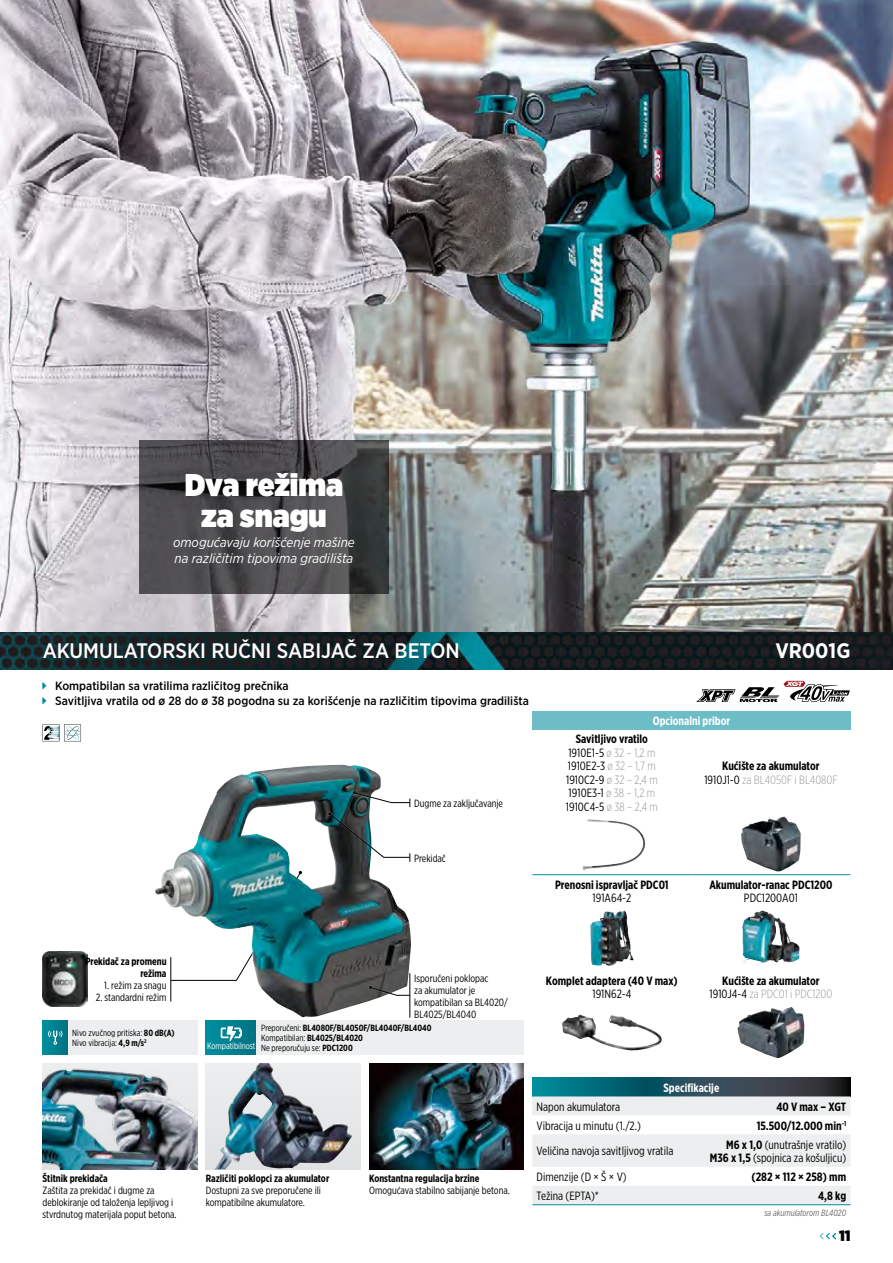
<style>
.page{position:relative;width:893px;height:1263px;background:#fff}
.page>*{position:absolute;margin:0;border:0;box-sizing:border-box;transform-origin:0 0}
.t1{font:900 31.5px/31.5px "Gotham Narrow";color:#fff;text-align:center}
.t2{font:500 21px "Gotham Narrow";color:#fff}
.t3{font:700 21px "Gotham Narrow";color:#fff}
.t4{font:900 15px "Gotham Narrow";color:#000}
.t5{font:italic 13.5px/16.2px "Gotham Narrow";color:#fff}
.t6{font:12px/13.5px "Gotham X Narrow";color:#000;text-align:center}
.t7{font:700 12px/13.5px "Gotham X Narrow";color:#000;text-align:center}
.t8{font:500 12px/15px "Gotham Narrow";color:#000}
.t9{font:700 12px "Gotham X Narrow";color:#fff}
.t10{font:10.5px/12px "Gotham X Narrow";color:#000}
.t11{font:700 10.5px/12px "Gotham X Narrow";color:#000;text-align:right}
.t12{font:700 9px/9.8px "Gotham X Narrow";color:#000}
.t13{font:9px/9.8px "Gotham X Narrow";color:#000}
.t14{font:italic 9px "Gotham X Narrow";color:#68676c}
.t15{font:9px "Gotham X Narrow";color:#fff}
.s1{font-weight:700}
.s2{font-weight:300;color:#98989c}
.s3{font-weight:400}
</style>
<div class="page">
<img style="left:0;top:631px;width:893px;height:39px">
<img style="left:0;top:0;width:893px;height:631px">
<div style="left:206px;top:1063px;width:155px;height:106px;background:#e6e8e9"></div>
<img style="left:214px;top:1063px;width:138px;height:106px">
<img style="left:369px;top:1063px;width:155px;height:106px">
<img style="left:43px;top:1063px;width:154px;height:106px">
<img style="left:43px;top:952px;width:45px;height:55px">
<img style="left:155px;top:765px;width:256px;height:252px">
<svg style="left:139px;top:440px;width:250px;height:153px;background:#464547"></svg>
<hr style="left:171px;top:957px;width:1px;height:44px;background:#000">
<svg style="left:43px;top:724px;width:38px;height:17px"></svg>
<div style="left:532px;top:711px;width:318px;height:18px;background:#6dbdc7"></div>
<hr style="left:532px;top:874px;width:159px;height:1px;background:#008ba0">
<hr style="left:691px;top:874px;width:159px;height:1px;background:#008ba0">
<img style="left:582px;top:820px;width:63px;height:51px">
<img style="left:741px;top:816px;width:60px;height:55px">
<img style="left:600px;top:911px;width:24px;height:10px">
<img style="left:742px;top:910px;width:42px;height:56px">
<img style="left:562px;top:1015px;width:100px;height:35px">
<img style="left:738px;top:1007px;width:66px;height:51px">
<svg style="left:532px;top:1077px;width:318px;height:19px;background:#1d525e"></svg>
<svg style="left:532px;top:1096px;width:318px;height:108px"></svg>
<hr style="left:532px;top:1204px;width:159px;height:1px;background:#008ba0">
<hr style="left:691px;top:1204px;width:159px;height:1px;background:#008ba0">
<svg style="left:696px;top:681px;width:154px;height:21px"></svg>
<svg style="left:368px;top:985px;width:42px;height:10px"></svg>
<svg style="left:369px;top:986px;width:41px;height:10px"></svg>
<svg style="left:352px;top:790px;width:59px;height:1px"></svg>
<hr style="left:410px;top:973px;width:1px;height:45px;background:#000">
<svg style="left:328px;top:791px;width:83px;height:71px"></svg>
<div style="left:43px;top:1020px;width:25px;height:34px;background:linear-gradient(to bottom,#008090,#008090)"></div>
<div style="left:68px;top:1020px;width:129px;height:34px;background:#edeeef"></div>
<svg style="left:48px;top:1030px;width:15px;height:15px"></svg>
<div style="left:206px;top:1020px;width:51px;height:34px;background:linear-gradient(to right,#0291a0,#007282)"></div>
<div style="left:257px;top:1020px;width:267px;height:34px;background:#edeeef"></div>
<svg style="left:221px;top:1026px;width:21px;height:15px"></svg>
<svg style="left:819px;top:1233px;width:17px;height:6px"></svg>
<h1 class="t1" style="left:185px;top:468px;width:160px">Dva režima za snagu</h1>
<p class="t5" style="left:173px;top:534px;width:183px">omogućavaju korišćenje mašine na različitim tipovima gradilišta</p>
<h2 class="t2" style="left:43px;top:637px;width:419px">AKUMULATORSKI RUČNI SABIJAČ ZA BETON</h2>
<h2 class="t3" style="left:775px;top:637px;width:77px">VR001G</h2>
<p class="t8" style="left:55px;top:678px;width:475px">Kompatibilan sa vratilima različitog prečnika<br>Savitljiva vratila od ø 28 do ø 38 pogodna su za korišćenje na različitim tipovima gradilišta</p>
<p class="t10" style="left:414px;top:797px;width:90px">Dugme za zaključavanje</p>
<p class="t10" style="left:414px;top:852px;width:33px">Prekidač</p>
<p class="t9" style="left:653px;top:713px;width:79px">Opcionalni pribor</p>
<p class="t6" style="left:566px;top:732px;width:93px"><span class="s1">Savitljivo vratilo<br></span>1910E1-5 <span class="s2">ø 32 – 1,2 m<br></span>1910E2-3 <span class="s2">ø 32 – 1,7 m<br></span>1910C2-9 <span class="s2">ø 32 – 2,4 m<br></span>1910E3-1 <span class="s2">ø 38 – 1,2 m<br></span>1910C4-5 <span class="s2">ø 38 – 2,4 m</span></p>
<p class="t7" style="left:704px;top:759px;width:135px">Kućište za akumulator<br><span class="s3">1910J1-0</span> <span class="s2">za BL4050F i BL4080F</span></p>
<p class="t7" style="left:555px;top:877px;width:115px">Prenosni ispravljač PDC01</p>
<p class="t6" style="left:592px;top:891px;width:40px">191A64-2</p>
<p class="t7" style="left:709px;top:877px;width:125px">Akumulator-ranac PDC1200</p>
<p class="t6" style="left:744px;top:891px;width:55px">PDC1200A01</p>
<p class="t11" style="left:85px;top:956px;width:83px">Prekidač za promenu režima</p>
<p class="t10" style="left:104px;top:980px;width:64px">1. režim za snagu</p>
<p class="t10" style="left:96px;top:992px;width:72px">2. standardni režim</p>
<p class="t13" style="left:72px;top:1028px;width:104px">Nivo zvučnog pritiska: <span class="s1">80 dB(A)<br></span>Nivo vibracija: <span class="s1">4,9 m/s</span><sup>2</sup></p>
<p class="t11" style="left:43px;top:1172px;width:67px">Štitnik prekidača</p>
<p class="t10" style="left:43px;top:1184px;width:136px">Zaštita za prekidač i dugme za deblokiranje od taloženja lepljivog i stvrdnutog materijala poput betona.</p>
<p class="t10" style="left:414px;top:972px;width:95px">Isporučeni poklopac<br>za akumulator je kompatibilan sa BL4020/<br>BL4025/BL4040</p>
<p class="t12" style="left:261px;top:1023px;width:172px"><span class="s3">Preporučeni:</span> BL4080F/BL4050F/BL4040F/BL4040<br><span class="s3">Kompatibilan:</span> BL4025/BL4020<br><span class="s3">Ne preporučuju se:</span> PDC1200</p>
<p class="t15" style="left:207px;top:1040px;width:50px">Kompatibilnost</p>
<p class="t11" style="left:206px;top:1172px;width:125px">Različiti poklopci za akumulator</p>
<p class="t10" style="left:206px;top:1184px;width:117px">Dostupni za sve preporučene ili kompatibilne akumulatore.</p>
<p class="t11" style="left:369px;top:1172px;width:112px">Konstantna regulacija brzine</p>
<p class="t10" style="left:369px;top:1184px;width:142px">Omogućava stabilno sabijanje betona.</p>
<p class="t7" style="left:546px;top:973px;width:133px">Komplet adaptera (40 V max)</p>
<p class="t6" style="left:592px;top:987px;width:40px">191N62-4</p>
<p class="t7" style="left:710px;top:973px;width:124px">Kućište za akumulator<br><span class="s3">1910J4-4</span> <span class="s2">za PDC01 i PDC1200</span></p>
<p class="t9" style="left:663px;top:1080px;width:57px">Specifikacije</p>
<p class="t6" style="left:537px;top:1099px;width:85px">Napon akumulatora</p>
<p class="t7" style="left:776px;top:1100px;width:71px">40 V max – XGT</p>
<p class="t6" style="left:537px;top:1118px;width:106px">Vibracija u minutu (1./2.)</p>
<p class="t7" style="left:757px;top:1119px;width:91px">15.500/12.000 min<sup>-1</sup></p>
<p class="t6" style="left:537px;top:1144px;width:138px">Veličina navoja savitljivog vratila</p>
<p class="t6" style="left:710px;top:1137px;width:138px;text-align:right"><span class="s1">M6 x 1,0</span> (unutrašnje vratilo)<br><span class="s1">M36 x 1,5</span> (spojnica za košuljicu)</p>
<p class="t6" style="left:537px;top:1170px;width:92px">Dimenzije (D × Š × V)</p>
<p class="t7" style="left:752px;top:1170px;width:96px">(282 × 112 × 258) mm</p>
<p class="t6" style="left:537px;top:1189px;width:64px">Težina (EPTA)*</p>
<p class="t7" style="left:818px;top:1189px;width:30px">4,8 kg</p>
<p class="t14" style="left:764px;top:1208px;width:83px">sa akumulatorom BL4020</p>
<h3 class="t4" style="left:839px;top:1225px;width:13px">11</h3>
</div>
